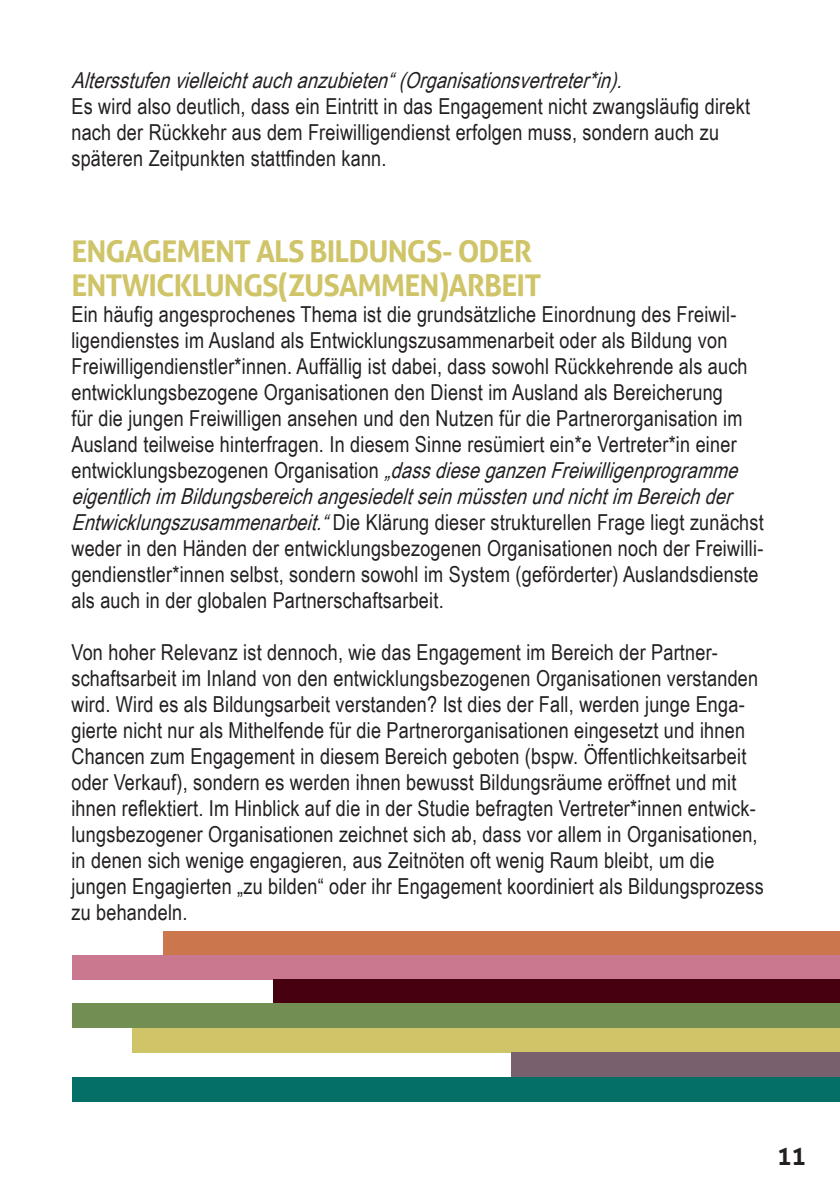
<style>
.page{position:relative;width:840px;height:1191px;background:#fff}
.page>*{position:absolute;margin:0;border:0;box-sizing:border-box;transform-origin:0 0}
.t1{font:700 30px/34px "Aller";letter-spacing:-.03em;color:#cfc468}
.t2{font:700 24px "Aller";color:#231f20}
.t3{font:22px/26px "Arial Narrow";letter-spacing:.01em;color:#231f20}
.t4{font:italic 22px "Arial Narrow";color:#231f20}
.s1{font-style:italic}
</style>
<div class="page">
<div style="left:163px;top:931px;width:676px;height:24px;background:#cb764c"></div>
<div style="left:72px;top:955px;width:767px;height:24px;background:#ca7890"></div>
<div style="left:274px;top:979px;width:565px;height:24px;background:#47000e"></div>
<div style="left:72px;top:1003px;width:767px;height:25px;background:#738e53"></div>
<div style="left:132px;top:1028px;width:707px;height:24px;background:#cfc468"></div>
<div style="left:511px;top:1052px;width:328px;height:24px;background:#79606d"></div>
<div style="left:72px;top:1077px;width:767px;height:24px;background:#036f67"></div>
<p class="t4" style="left:71px;top:64px;width:559px">Altersstufenvielleichtauchanzubieten“(Organisationsvertreter*in).</p>
<p class="t3" style="left:71px;top:92px;width:679px">Es wird also deutlich, dass ein Eintritt in das Engagement nicht zwangsläufig direkt nach der Rückkehr aus dem Freiwilligendienst erfolgen muss, sondern auch zu späteren Zeitpunkten stattfinden kann.</p>
<h1 class="t1" style="left:71px;top:234px;width:471px">ENGAGEMENT ALS BILDUNGS- ODER<br>ENTWICKLUNGS(ZUSAMMEN)ARBEIT</h1>
<p class="t3" style="left:71px;top:300px;width:693px">Ein häufig angesprochenes Thema ist die grundsätzliche Einordnung des Freiwil&shy;ligendienstes im Ausland als Entwicklungszusammenarbeit oder als Bildung von Freiwilligendienstler*innen. Auffällig ist dabei, dass sowohl Rückkehrende als auch entwicklungsbezogene Organisationen den Dienst im Ausland als Bereicherung<br>für die jungen Freiwilligen ansehen und den Nutzen für die Partnerorganisation im Ausland teilweise hinterfragen. In diesem Sinne resümiert ein*e Vertreter*in einer<br>e n tw i c k l u n g s b e z o g e n e n O rg a n i s a t i o n <span class="s1">„dassdieseganzenFreiwilligenprogramme eigentlichim Bildungsbereichangesiedeltseinmüsstenundnichtim Bereichder Entwicklungszusammenarbeit.“</span>Die Klärung dieser strukturellen Frage liegt zunächst weder in den Händen der entwicklungsbezogenen Organisationen noch der Freiwilli&shy;gendienstler*innen selbst, sondern sowohl im System (geförderter) Auslandsdienste als auch in der globalen Partnerschaftsarbeit.</p>
<p class="t3" style="left:71px;top:638px;width:693px">Von hoher Relevanz ist dennoch, wie das Engagement im Bereich der Partner&shy;schaftsarbeit im Inland von den entwicklungsbezogenen Organisationen verstanden wird. Wird es als Bildungsarbeit verstanden? Ist dies der Fall, werden junge Enga&shy;gierte nicht nur als Mithelfende für die Partnerorganisationen eingesetzt und ihnen Chancen zum Engagement in diesem Bereich geboten (bspw. Öffentlichkeitsarbeit oder Verkauf), sondern es werden ihnen bewusst Bildungsräume eröffnet und mit ihnen reflektiert. Im Hinblick auf die in der Studie befragten Vertreter*innen entwick&shy;lungsbezogener Organisationen zeichnet sich ab, dass vor allem in Organisationen, in denen sich wenige engagieren, aus Zeitnöten oft wenig Raum bleibt, um die jungen Engagierten „zu bilden“ oder ihr Engagement koordiniert als Bildungsprozess zu behandeln.</p>
<p class="t2" style="left:776px;top:1142px;width:30px">11</p>
</div>
